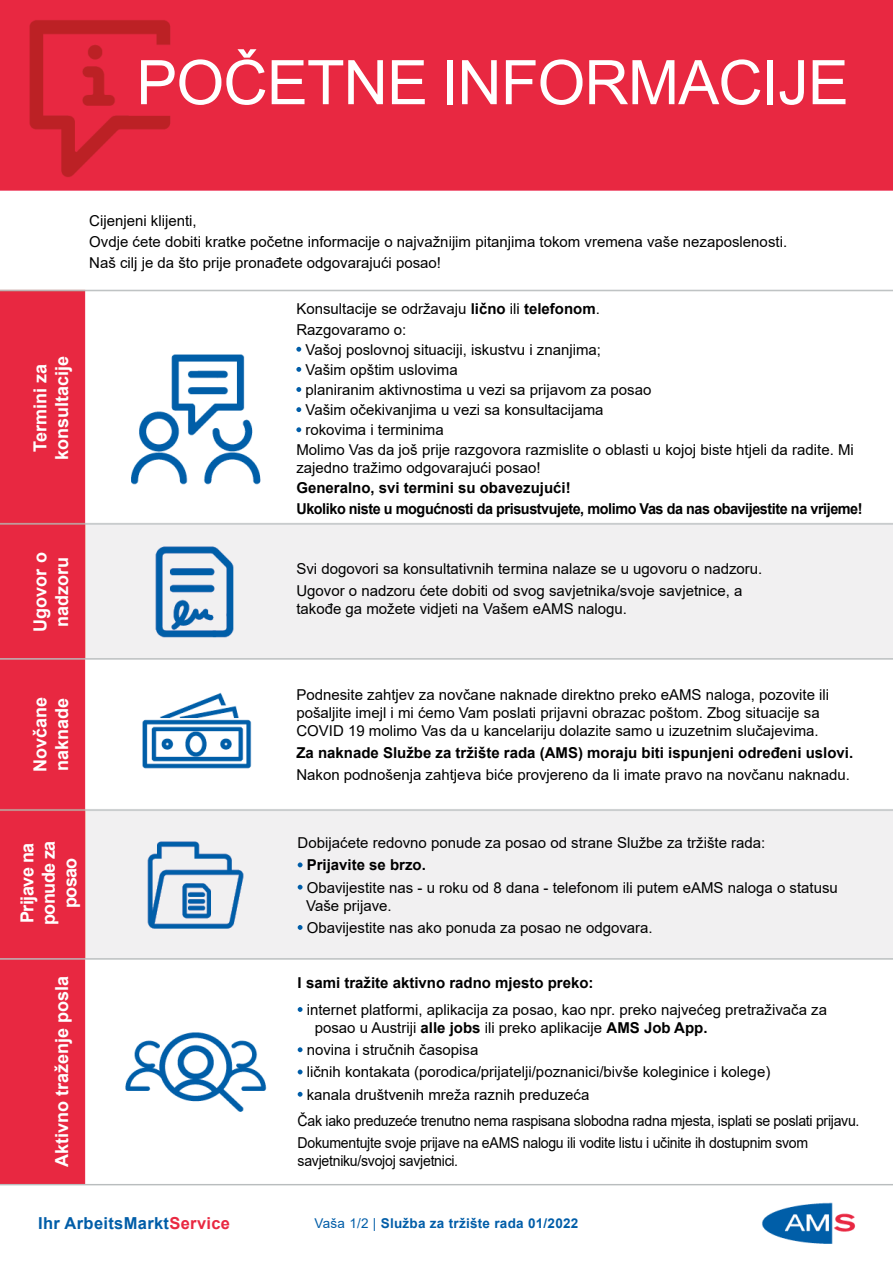
<style>
.page{position:relative;width:893px;height:1263px;background:#fff}
.page>*{position:absolute;margin:0;border:0;box-sizing:border-box;transform-origin:0 0}
.t1{font:61.5px "Arial";letter-spacing:-.015em;color:#fff}
.t2{font:700 18px/21.6px "Arial";color:#fff}
.t3{font:700 18px/21.6px "Arial";letter-spacing:-.03em;color:#fff;text-align:center}
.t4{font:700 16.5px "Arial";letter-spacing:.02em;color:#005da8}
.t5{font:15px/18px "Arial";color:#000}
.t6{font:15px/18px "Arial";letter-spacing:-.02em;color:#000;scale:.94 1}
.t7{font:700 15px "Arial";color:#000}
.t8{font:700 15px "Arial";letter-spacing:-.03em;color:#000;scale:.96 1}
.t9{font:700 13.5px "Arial";letter-spacing:.02em;color:#005da8}
.s1{font-weight:700}
.s2{color:#e92841}
.s3{font-weight:400}
</style>
<div class="page">
<img style="left:0;top:0;width:893px;height:1244px">
<svg style="left:296px;top:347px;width:5px;height:5px"></svg>
<svg style="left:296px;top:367px;width:5px;height:5px"></svg>
<svg style="left:296px;top:387px;width:5px;height:5px"></svg>
<svg style="left:296px;top:407px;width:5px;height:5px"></svg>
<svg style="left:296px;top:427px;width:5px;height:5px"></svg>
<svg style="left:298px;top:1007px;width:5px;height:5px"></svg>
<svg style="left:298px;top:1047px;width:5px;height:5px"></svg>
<svg style="left:298px;top:1069px;width:5px;height:5px"></svg>
<svg style="left:298px;top:1092px;width:5px;height:5px"></svg>
<svg style="left:298px;top:862px;width:5px;height:5px"></svg>
<svg style="left:298px;top:885px;width:5px;height:5px"></svg>
<svg style="left:298px;top:925px;width:5px;height:5px"></svg>
<h1 class="t1" style="left:136px;top:40px;width:714px">POČETNE INFORMACIJE</h1>
<h2 class="t2" style="left:30px;top:460px;width:106px;text-align:center;rotate:-90deg">Termini za konsultacije</h2>
<h2 class="t2" style="left:30px;top:631px;width:81px;rotate:-90deg">Ugovor o nadzoru</h2>
<p class="t5" style="left:89px;top:211px;width:109px">Cijenjeni klijenti,</p>
<p class="t5" style="left:89px;top:232px;width:699px">Ovdje ćete dobiti kratke početne informacije o najvažnijim pitanjima tokom vremena vaše nezaposlenosti.</p>
<p class="t5" style="left:89px;top:253px;width:353px">Naš cilj je da što prije pronađete odgovarajući posao!</p>
<p class="t5" style="left:296px;top:300px;width:305px">Konsultacije se održavaju <span class="s1">lično</span> ili <span class="s1">telefonom</span>.</p>
<p class="t5" style="left:296px;top:320px;width:112px">Razgovaramo o:</p>
<p class="t5" style="left:305px;top:340px;width:297px">Vašoj poslovnoj situaciji, iskustvu i znanjima;</p>
<p class="t5" style="left:305px;top:360px;width:154px">Vašim opštim uslovima</p>
<p class="t5" style="left:305px;top:381px;width:347px">planiranim aktivnostima u vezi sa prijavom za posao</p>
<p class="t5" style="left:305px;top:401px;width:300px">Vašim očekivanjima u vezi sa konsultacijama</p>
<p class="t5" style="left:305px;top:421px;width:140px">rokovima i terminima</p>
<p class="t5" style="left:296px;top:441px;width:559px">Molimo Vas da još prije razgovora razmislite o oblasti u kojoj biste htjeli da radite. Mi zajedno tražimo odgovarajući posao!</p>
<p class="t7" style="left:296px;top:478px;width:276px">Generalno, svi termini su obavezujući!</p>
<p class="t8" style="left:296px;top:498px;width:591px">Ukoliko niste u mogućnosti da prisustvujete, molimo Vas da nas obavijestite na vrijeme!</p>
<p class="t5" style="left:296px;top:560px;width:468px">Svi dogovori sa konsultativnih termina nalaze se u ugovoru o nadzoru.</p>
<p class="t5" style="left:296px;top:582px;width:448px">Ugovor o nadzoru ćete dobiti od svog savjetnika/svoje savjetnice, a takođe ga možete vidjeti na Vašem eAMS nalogu.</p>
<h2 class="t2" style="left:30px;top:772px;width:77px;rotate:-90deg">Novčane naknade</h2>
<h2 class="t3" style="left:16px;top:925px;width:86px;rotate:-90deg">Prijave na ponude za posao</h2>
<h2 class="t2" style="left:51px;top:1167px;width:193px;rotate:-90deg">Aktivno traženje posla</h2>
<p class="t5" style="left:296px;top:685px;width:534px">Podnesite zahtjev za novčane naknade direktno preko eAMS naloga, pozovite ili pošaljite imejl i mi ćemo Vam poslati prijavni obrazac poštom. Zbog situacije sa<br>COVID 19 molimo Vas da u kancelariju dolazite samo u izuzetnim slučajevima.</p>
<p class="t7" style="left:296px;top:742px;width:558px">Za naknade Službe za tržište rada (AMS) moraju biti ispunjeni određeni uslovi.</p>
<p class="t5" style="left:296px;top:766px;width:555px">Nakon podnošenja zahtjeva biće provjereno da li imate pravo na novčanu naknadu.</p>
<p class="t5" style="left:298px;top:834px;width:469px">Dobijaćete redovno ponude za posao od strane Službe za tržište rada:</p>
<p class="t7" style="left:307px;top:854px;width:121px">Prijavite se brzo.</p>
<p class="t5" style="left:306px;top:878px;width:533px">Obavijestite nas - u roku od 8 dana - telefonom ili putem eAMS naloga o statusu<br>Vaše prijave.</p>
<p class="t5" style="left:307px;top:918px;width:348px">Obavijestite nas ako ponuda za posao ne odgovara.</p>
<p class="t7" style="left:298px;top:972px;width:297px">I sami tražite aktivno radno mjesto preko:</p>
<p class="t5" style="left:315px;top:1000px;width:514px;text-indent:-8px">internet platformi, aplikacija za posao, kao npr. preko najvećeg pretraživača za posao u Austriji <span class="s1">alle jobs</span> ili preko aplikacije <span class="s1">AMS Job App.</span></p>
<p class="t5" style="left:307px;top:1041px;width:173px">novina i stručnih časopisa</p>
<p class="t5" style="left:307px;top:1063px;width:465px">ličnih kontakata (porodica/prijatelji/poznanici/bivše koleginice i kolege)</p>
<p class="t5" style="left:307px;top:1085px;width:284px">kanala društvenih mreža raznih preduzeća</p>
<p class="t6" style="left:298px;top:1112px;width:599px">Čak iako preduzeće trenutno nema raspisana slobodna radna mjesta, isplati se poslati prijavu.</p>
<p class="t6" style="left:298px;top:1134px;width:545px">Dokumentujte svoje prijave na eAMS nalogu ili vodite listu i učinite ih dostupnim svom savjetniku/svojoj savjetnici.</p>
<p class="t4" style="left:38px;top:1211px;width:193px">Ihr ArbeitsMarkt<span class="s2">Service</span></p>
<p class="t9" style="left:314px;top:1213px;width:265px"><span class="s3">Vaša 1/2 |</span> Služba za tržište rada 01/2022</p>
</div>
